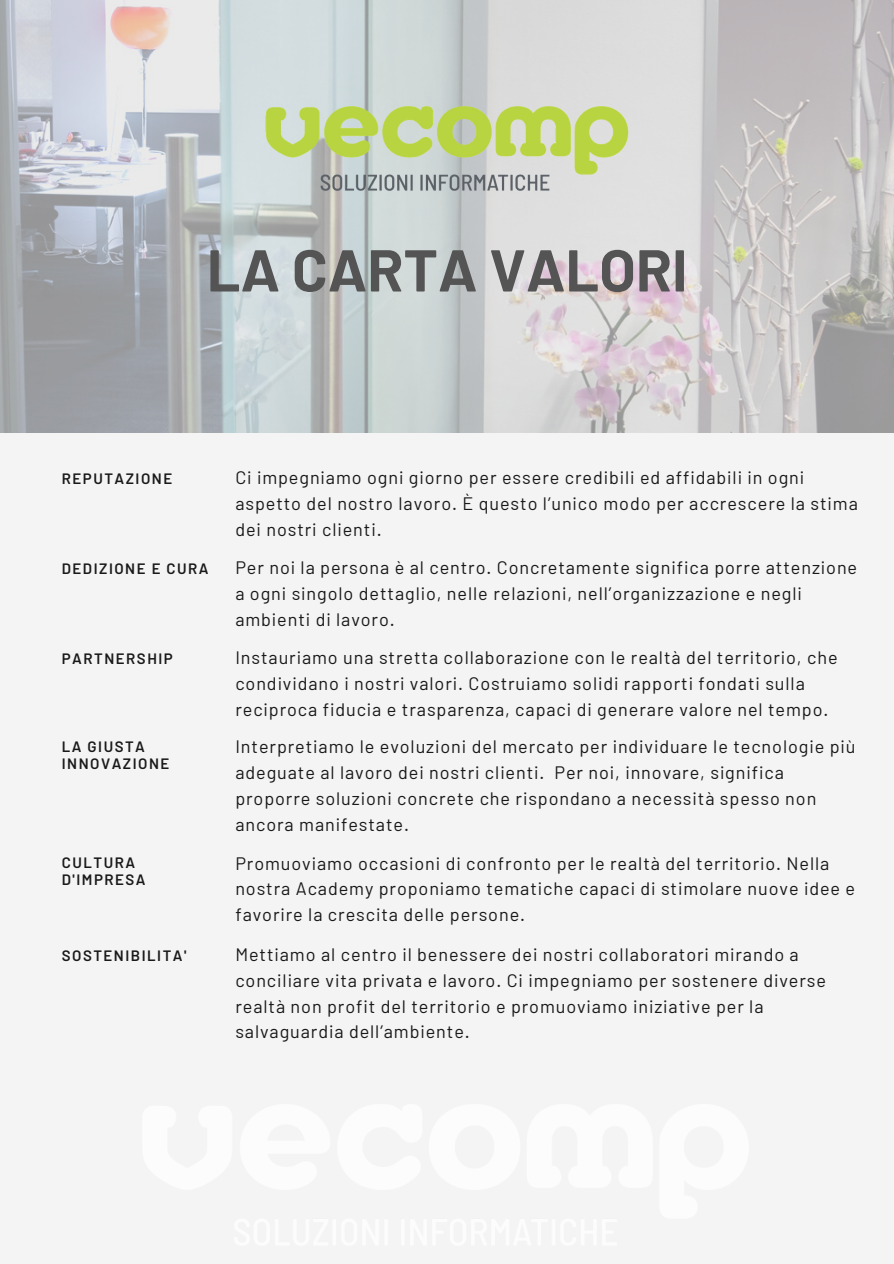
<style>
.page{position:relative;width:894px;height:1264px;background:#fff}
.page>*{position:absolute;margin:0;border:0;box-sizing:border-box;transform-origin:0 0}
.t1{font:700 58.95px "Barlow";color:#545454}
.t2{font:18px/26px "Barlow";letter-spacing:.05em;color:#191919}
.t3{font:600 15px/17px "Barlow";letter-spacing:.1em;color:#191919}
</style>
<div class="page">
<div style="left:0;top:0;width:893px;height:1263px;background:#f4f4f4"></div>
<img style="left:0;top:0;width:893px;height:432px">
<img style="left:228px;top:0;width:438px;height:303px">
<h1 class="t1" style="left:207px;top:232px;width:482px">LA CARTA VALORI</h1>
<p class="t3" style="left:62px;top:469px;width:112px">REPUTAZIONE</p>
<p class="t2" style="left:235px;top:464px;width:624px">Ci impegniamo ogni giorno per essere credibili ed affidabili in ogni aspetto del nostro lavoro. È questo l’unico modo per accrescere la stima dei nostri clienti.</p>
<p class="t3" style="left:62px;top:559px;width:148px">DEDIZIONE E CURA</p>
<p class="t2" style="left:235px;top:553px;width:623px">Per noi la persona è al centro. Concretamente significa porre attenzione a ogni singolo dettaglio, nelle relazioni, nell’organizzazione e negli ambienti di lavoro.</p>
<p class="t3" style="left:62px;top:649px;width:112px">PARTNERSHIP</p>
<p class="t2" style="left:235px;top:643px;width:603px">Instauriamo una stretta collaborazione con le realtà del territorio, che condividano i nostri valori. Costruiamo solidi rapporti fondati sulla reciproca fiducia e trasparenza, capaci di generare valore nel tempo.</p>
<p class="t3" style="left:62px;top:738px;width:109px">LA GIUSTA<br>INNOVAZIONE</p>
<p class="t2" style="left:235px;top:733px;width:621px">Interpretiamo le evoluzioni del mercato per individuare le tecnologie più adeguate al lavoro dei nostri clienti. Per noi, innovare, significa proporre soluzioni concrete che rispondano a necessità spesso non ancora manifestate.</p>
<p class="t3" style="left:62px;top:854px;width:85px">CULTURA<br>D'IMPRESA</p>
<p class="t2" style="left:235px;top:849px;width:621px">Promuoviamo occasioni di confronto per le realtà del territorio. Nella nostra Academy proponiamo tematiche capaci di stimolare nuove idee e favorire la crescita delle persone.</p>
<p class="t3" style="left:62px;top:946px;width:126px">SOSTENIBILITA'</p>
<p class="t2" style="left:235px;top:940px;width:592px">Mettiamo al centro il benessere dei nostri collaboratori mirando a conciliare vita privata e lavoro. Ci impegniamo per sostenere diverse realtà non profit del territorio e promuoviamo iniziative per la salvaguardia dell’ambiente.</p>
</div>
